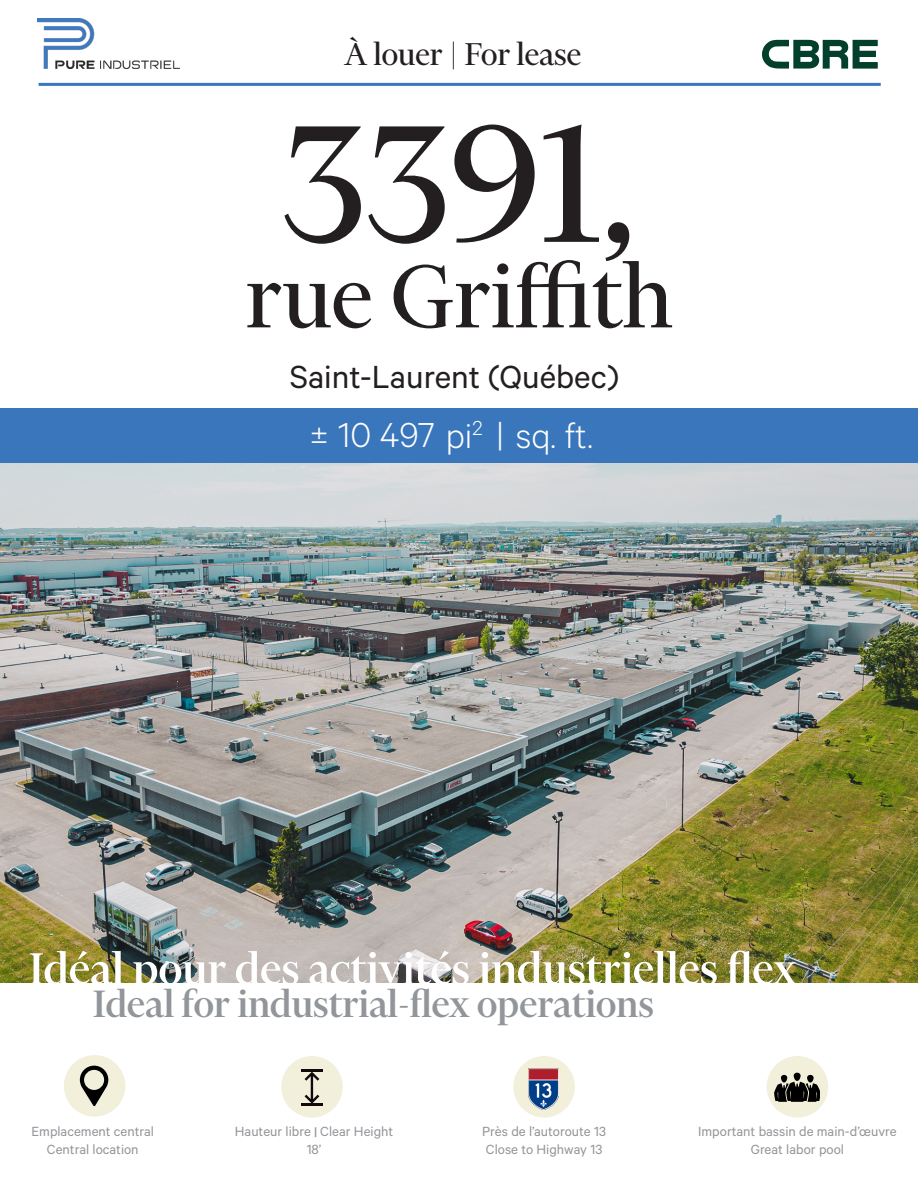
<style>
.page{position:relative;width:918px;height:1188px;background:#fff}
.page>*{position:absolute;margin:0;border:0;box-sizing:border-box;transform-origin:0 0}
.Heading_Large{font:190.5px "Financier Display";color:#231f20}
.Heading_Large-2{font:102px "Financier Display";color:#231f20}
.Heading_Large-3{font:500 51px "Financier Display";color:#fff}
.Heading_Large-4{font:500 43.5px "Financier Display";color:#929599}
.t1{font:300 39px "Calibre";color:#fff}
.Heading_Large-5{font:36px "Calibre";color:#231f20}
.t2{font:36px "Financier Display";color:#231f20}
.t3{font:15px "Calibre";color:#929599}
.s1{font-weight:500;font-size:13.5px}
</style>
<div class="page">
<img style="left:0;top:462px;width:918px;height:521px">
<svg style="left:762px;top:40px;width:116px;height:29px"></svg>
<hr style="left:39px;top:83px;width:842px;height:3px;background:#3976bc">
<div style="left:0;top:408px;width:918px;height:54px;background:#3976bc"></div>
<img style="left:37px;top:18px;width:142px;height:50px">
<div style="left:64px;top:1055px;width:61px;height:62px;background:#f2f0db;border-radius:50%"></div>
<div style="left:767px;top:1056px;width:61px;height:62px;background:#f2f0db;border-radius:50%"></div>
<div style="left:513px;top:1056px;width:62px;height:62px;background:#f2f0db;border-radius:50%"></div>
<div style="left:281px;top:1056px;width:62px;height:62px;background:#f2f0db;border-radius:50%"></div>
<svg style="left:774px;top:1073px;width:45px;height:29px"></svg>
<svg style="left:80px;top:1066px;width:28px;height:40px"></svg>
<hr style="left:301px;top:1069px;width:22px;height:3px;background:#110a0c">
<hr style="left:301px;top:1104px;width:22px;height:2px;background:#110a0c">
<svg style="left:305px;top:1072px;width:14px;height:32px"></svg>
<img style="left:529px;top:1069px;width:30px;height:40px">
<p class="t2" style="left:344px;top:35px;width:239px">À louer | For lease</p>
<p class="Heading_Large" style="left:282px;top:85px;width:355px">3391,</p>
<p class="Heading_Large-2" style="left:245px;top:243px;width:429px">rue Griffith</p>
<p class="Heading_Large-5" style="left:290px;top:356px;width:331px">Saint-Laurent (Québec)</p>
<p class="t1" style="left:309px;top:413px;width:285px">± 10 497 pi<sup>2</sup> | sq. ft.</p>
<p class="Heading_Large-3" style="left:29px;top:942px;width:769px">Idéal pour des activités industrielles flex</p>
<p class="Heading_Large-4" style="left:93px;top:981px;width:562px">Ideal for industrial-flex operations</p>
<p class="t3" style="left:32px;top:1122px;width:124px">Emplacement central</p>
<p class="t3" style="left:47px;top:1140px;width:93px">Central location</p>
<p class="t3" style="left:235px;top:1122px;width:160px">Hauteur libre <span class="s1">|</span> Clear Height</p>
<p class="t3" style="left:307px;top:1140px;width:16px">18’</p>
<p class="t3" style="left:482px;top:1122px;width:125px">Près de l’autoroute 13</p>
<p class="t3" style="left:486px;top:1140px;width:118px">Close to Highway 13</p>
<p class="t3" style="left:698px;top:1122px;width:200px">Important bassin de main-d’œuvre</p>
<p class="t3" style="left:751px;top:1140px;width:95px">Great labor pool</p>
</div>
